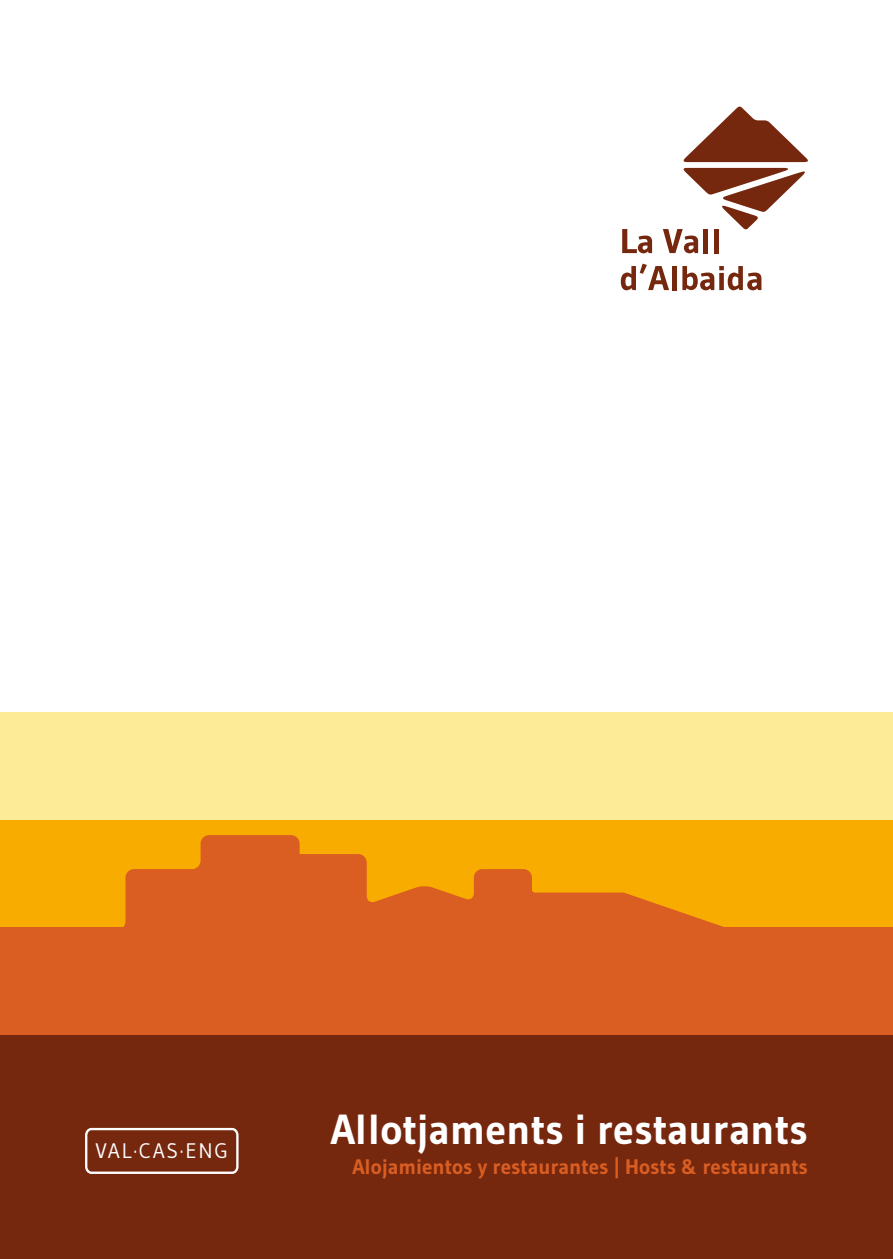
<style>
.page{position:relative;width:893px;height:1259px;background:#fff}
.page>*{position:absolute;margin:0;border:0;box-sizing:border-box;transform-origin:0 0}
.t1{font:700 42px "Gudea";color:#fff}
.t2{font:700 21px "Gudea";color:#da5e22}
.t3{font:21px "Gudea";letter-spacing:.08em;color:#fff}
</style>
<div class="page">
<div style="left:0;top:1009px;width:893px;height:250px;background:#76280f"></div>
<div style="left:0;top:819px;width:893px;height:108px;background:#f9ac00"></div>
<div style="left:0;top:712px;width:893px;height:107px;background:#feeb98"></div>
<svg style="left:622px;top:229px;width:30px;height:24px"></svg>
<svg style="left:621px;top:264px;width:48px;height:26px"></svg>
<hr style="left:672px;top:266px;width:4px;height:24px;background:#76280f">
<svg style="left:682px;top:266px;width:79px;height:24px"></svg>
<svg style="left:683px;top:106px;width:125px;height:56px"></svg>
<svg style="left:663px;top:168px;width:142px;height:85px"></svg>
<div style="left:0;top:927px;width:893px;height:107px;background:#da5e22"></div>
<svg style="left:123px;top:835px;width:601px;height:92px;fill:#da5e22"></svg>
<div style="left:85px;top:1128px;width:154px;height:46px;border:2px solid #fff;border-radius:6px"></div>
<p class="t3" style="left:96px;top:1139px;width:134px">VAL·CAS·ENG</p>
<h1 class="t1" style="left:331px;top:1109px;width:479px">Allotjaments i restaurants</h1>
<p class="t2" style="left:352px;top:1156px;width:457px">Alojamientos y restaurantes | Hosts &amp; restaurants</p>
</div>
